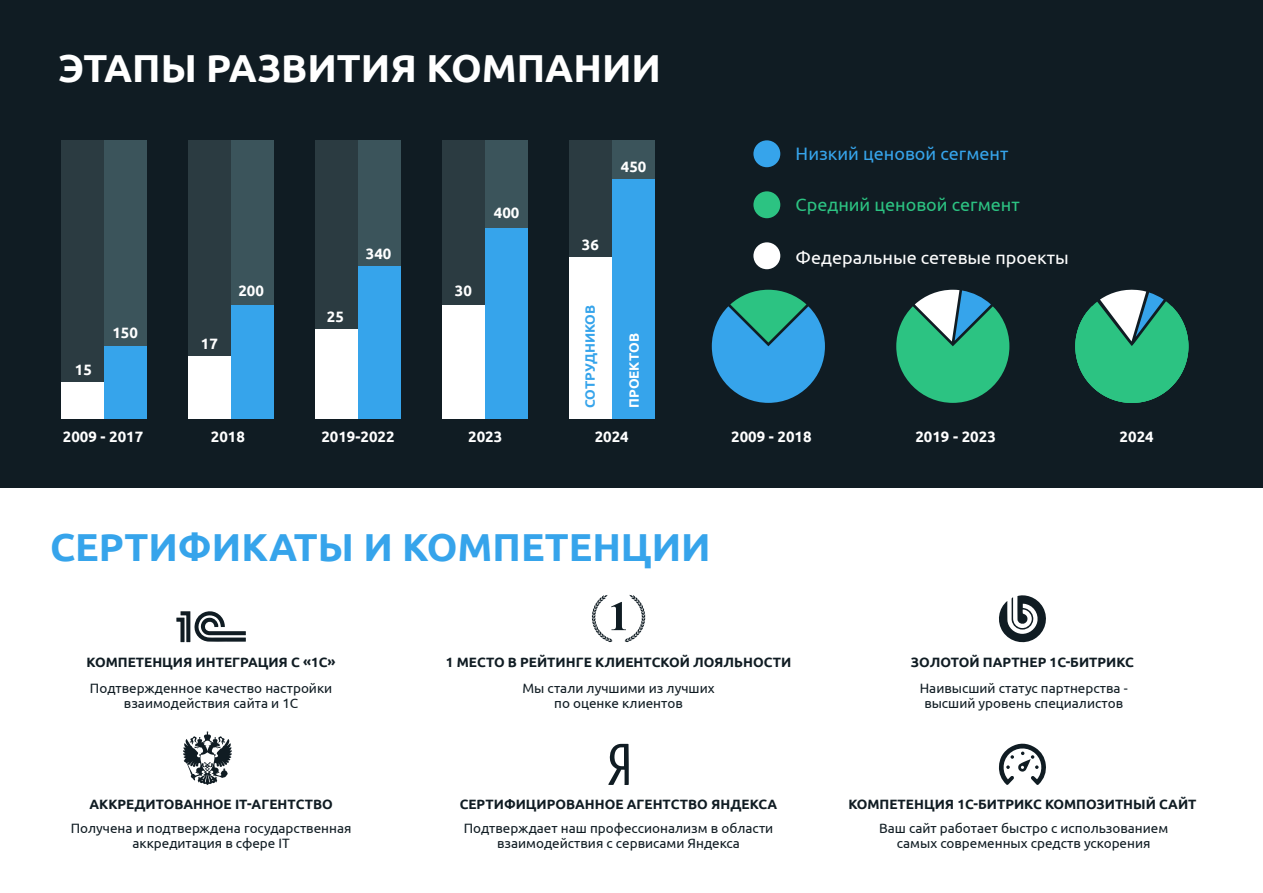
<style>
.page{position:relative;width:1263px;height:893px;background:#fff}
.page>*{position:absolute;margin:0;border:0;box-sizing:border-box;transform-origin:0 0}
.t1{font:700 39px "Ubuntu";color:#36a4eb}
.t2{font:700 39px "Ubuntu";color:#fff}
.t3{font:18px "Ubuntu";color:#fff}
.t4{font:18px "Ubuntu";color:#2cc382}
.t5{font:18px "Ubuntu";color:#36a4eb}
.t6{font:700 15px "Ubuntu";color:#fff}
.t7{font:13.5px/15px "Ubuntu";color:#101c23;text-align:center}
.t8{font:700 13.5px "Ubuntu";color:#101c23}
.t9{font:700 13.5px "Ubuntu";color:#36a4eb}
.t10{font:700 13.5px "Ubuntu";color:#fff}
</style>
<div class="page">
<div style="left:0;top:0;width:1263px;height:487px;background:#101c23"></div>
<svg style="left:176px;top:611px;width:70px;height:31px"></svg>
<svg style="left:999px;top:595px;width:47px;height:48px"></svg>
<svg style="left:608px;top:744px;width:21px;height:41px"></svg>
<svg style="left:999px;top:743px;width:47px;height:42px"></svg>
<svg style="left:592px;top:595px;width:53px;height:47px"></svg>
<div style="left:61px;top:140px;width:43px;height:278px;background:#2b3b41"></div>
<div style="left:104px;top:140px;width:42px;height:278px;background:#3b545b"></div>
<div style="left:61px;top:382px;width:43px;height:36px;background:#fff"></div>
<div style="left:104px;top:346px;width:42px;height:72px;background:#36a4eb"></div>
<div style="left:188px;top:140px;width:43px;height:278px;background:#2b3b41"></div>
<div style="left:231px;top:140px;width:42px;height:278px;background:#3b545b"></div>
<div style="left:188px;top:356px;width:43px;height:62px;background:#fff"></div>
<div style="left:231px;top:305px;width:42px;height:113px;background:#36a4eb"></div>
<div style="left:315px;top:140px;width:43px;height:278px;background:#2b3b41"></div>
<div style="left:358px;top:140px;width:42px;height:278px;background:#3b545b"></div>
<div style="left:315px;top:329px;width:43px;height:89px;background:#fff"></div>
<div style="left:358px;top:266px;width:42px;height:152px;background:#36a4eb"></div>
<div style="left:442px;top:140px;width:43px;height:278px;background:#2b3b41"></div>
<div style="left:485px;top:140px;width:42px;height:278px;background:#3b545b"></div>
<div style="left:442px;top:305px;width:43px;height:113px;background:#fff"></div>
<div style="left:485px;top:228px;width:42px;height:190px;background:#36a4eb"></div>
<div style="left:612px;top:140px;width:42px;height:278px;background:#3b545b"></div>
<div style="left:569px;top:140px;width:43px;height:278px;background:#2b3b41"></div>
<div style="left:569px;top:257px;width:43px;height:161px;background:#fff"></div>
<div style="left:612px;top:179px;width:42px;height:239px;background:#36a4eb"></div>
<div style="left:753px;top:140px;width:27px;height:27px;background:#36a4eb;border-radius:50%"></div>
<div style="left:753px;top:191px;width:27px;height:27px;background:#2cc382;border-radius:50%"></div>
<div style="left:753px;top:242px;width:27px;height:27px;background:#fff;border-radius:50%"></div>
<svg style="left:712px;top:290px;width:113px;height:113px"></svg>
<svg style="left:896px;top:290px;width:113px;height:113px"></svg>
<svg style="left:1075px;top:289px;width:114px;height:114px"></svg>
<svg style="left:183px;top:731px;width:49px;height:54px"></svg>
<h1 class="t2" style="left:58px;top:45px;width:605px">ЭТАПЫ РАЗВИТИЯ КОМПАНИИ</h1>
<p class="t6" style="left:75px;top:361px;width:19px">15</p>
<p class="t6" style="left:112px;top:323px;width:27px">150</p>
<p class="t6" style="left:201px;top:334px;width:19px">17</p>
<p class="t6" style="left:238px;top:282px;width:27px">200</p>
<p class="t6" style="left:327px;top:307px;width:19px">25</p>
<p class="t6" style="left:366px;top:244px;width:27px">340</p>
<p class="t6" style="left:494px;top:204px;width:27px">400</p>
<p class="t6" style="left:455px;top:282px;width:19px">30</p>
<p class="t6" style="left:621px;top:157px;width:27px">450</p>
<p class="t6" style="left:582px;top:235px;width:19px">36</p>
<p class="t9" style="left:582px;top:408px;width:105px;rotate:-90deg">СОТРУДНИКОВ</p>
<p class="t10" style="left:626px;top:408px;width:76px;rotate:-90deg">ПРОЕКТОВ</p>
<h2 class="t5" style="left:796px;top:142px;width:214px">Низкий ценовой сегмент</h2>
<h2 class="t4" style="left:796px;top:194px;width:226px">Средний ценовой сегмент</h2>
<h2 class="t3" style="left:796px;top:246px;width:275px">Федеральные сетевые проекты</h2>
<p class="t6" style="left:211px;top:428px;width:36px">2018</p>
<p class="t6" style="left:321px;top:428px;width:75px">2019-2022</p>
<p class="t6" style="left:468px;top:428px;width:36px">2023</p>
<p class="t6" style="left:595px;top:428px;width:36px">2024</p>
<p class="t6" style="left:63px;top:428px;width:82px">2009 - 2017</p>
<p class="t6" style="left:731px;top:428px;width:82px">2009 - 2018</p>
<h1 class="t1" style="left:50px;top:523px;width:662px">СЕРТИФИКАТЫ И КОМПЕТЕНЦИИ</h1>
<p class="t6" style="left:915px;top:428px;width:82px">2019 - 2023</p>
<p class="t6" style="left:1120px;top:428px;width:36px">2024</p>
<p class="t8" style="left:446px;top:654px;width:347px">1 МЕСТО В РЕЙТИНГЕ КЛИЕНТСКОЙ ЛОЯЛЬНОСТИ</p>
<p class="t8" style="left:911px;top:654px;width:225px">ЗОЛОТОЙ ПАРТНЕР 1С-БИТРИКС</p>
<p class="t8" style="left:87px;top:654px;width:251px">КОМПЕТЕНЦИЯ ИНТЕГРАЦИЯ С «1С»</p>
<p class="t7" style="left:90px;top:680px;width:244px">Подтвержденное качество настройки взаимодействия сайта и 1С</p>
<p class="t7" style="left:522px;top:680px;width:194px">Мы стали лучшими из лучших по оценке клиентов</p>
<p class="t7" style="left:920px;top:680px;width:209px">Наивысший статус партнерства - высший уровень специалистов</p>
<p class="t8" style="left:89px;top:796px;width:245px">АККРЕДИТОВАННОЕ IT-АГЕНТСТВО</p>
<p class="t8" style="left:460px;top:796px;width:319px">СЕРТИФИЦИРОВАННОЕ АГЕНТСТВО ЯНДЕКСА</p>
<p class="t8" style="left:848px;top:796px;width:350px">КОМПЕТЕНЦИЯ 1С-БИТРИКС КОМПОЗИТНЫЙ САЙТ</p>
<p class="t7" style="left:71px;top:820px;width:282px">Получена и подтверждена государственная аккредитация в сфере IT</p>
<p class="t7" style="left:464px;top:820px;width:311px">Подтверждает наш профессионализм в области взаимодействия с сервисами Яндекса</p>
<p class="t7" style="left:879px;top:820px;width:291px">Ваш сайт работает быстро с использованием самых современных средств ускорения</p>
</div>
